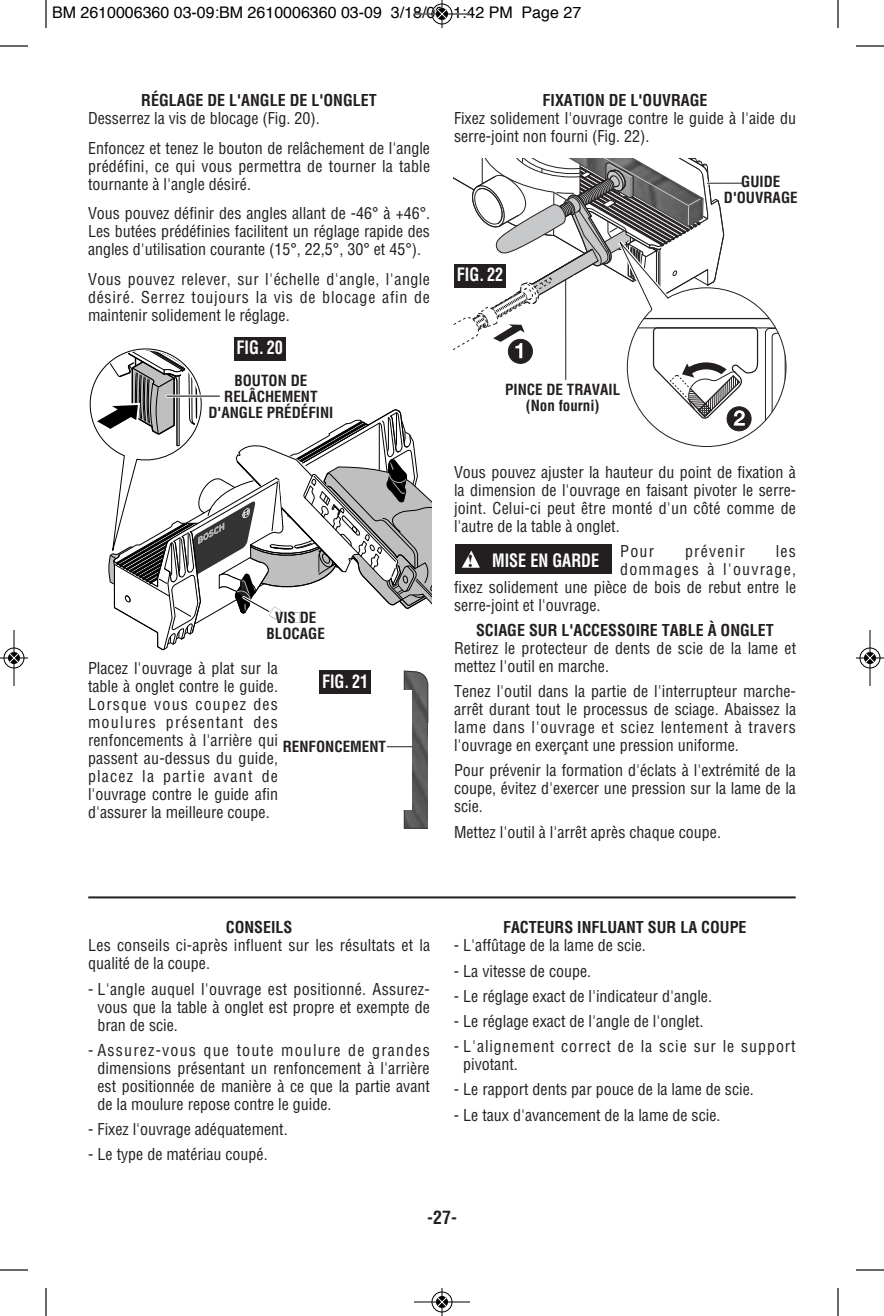
<style>
.page{position:relative;width:884px;height:1316px;background:#fff}
.page>*{position:absolute;margin:0;border:0;box-sizing:border-box;transform-origin:0 0}
.t1{font:700 condensed 18px "Helvetica";letter-spacing:-.005em;color:#fff;scale:.9 1}
.t2{font:700 condensed 18px "Helvetica";color:#231f20}
.t3{font:condensed 16px/18px "Helvetica";color:#231f20;text-align:justify}
.t4{font:700 condensed 16px "Helvetica";color:#231f20}
.t5{font:16px "Helvetica";color:#000}
.t6{font:condensed 16px/18px "Helvetica";letter-spacing:.055em;color:#231f20}
.t7{font:condensed 16px "Helvetica";letter-spacing:.075em;color:#231f20}
.t8{font:700 condensed 15px/16px "Helvetica";color:#231f20;text-align:center}
.s1{font-family:"Times";font-stretch:normal;color:#231f20}
</style>
<div class="page">
<hr style="left:88px;top:896px;width:708px;height:2px;background:#231f20">
<svg style="left:89px;top:340px;width:343px;height:311px"></svg>
<div style="left:234px;top:337px;width:51px;height:24px;background:#231f20"></div>
<div style="left:320px;top:670px;width:51px;height:24px;background:#231f20"></div>
<svg style="left:387px;top:670px;width:42px;height:159px"></svg>
<div style="left:456px;top:545px;width:156px;height:29px;background:#231f20"></div>
<svg style="left:462px;top:551px;width:18px;height:17px"></svg>
<svg style="left:453px;top:158px;width:334px;height:289px"></svg>
<div style="left:454px;top:264px;width:52px;height:24px;background:#231f20"></div>
<svg style="left:46px;top:0;width:1px;height:28px"></svg>
<svg style="left:0;top:46px;width:28px;height:1px"></svg>
<svg style="left:838px;top:0;width:1px;height:28px"></svg>
<svg style="left:856px;top:46px;width:28px;height:1px"></svg>
<svg style="left:46px;top:1288px;width:1px;height:28px"></svg>
<svg style="left:0;top:1270px;width:28px;height:1px"></svg>
<svg style="left:838px;top:1288px;width:1px;height:28px"></svg>
<svg style="left:856px;top:1270px;width:28px;height:1px"></svg>
<div style="left:431px;top:3px;width:22px;height:22px;border:1px solid #fff;border-radius:50%"></div>
<hr style="left:414px;top:14px;width:56px;height:1px;background:#000">
<div style="left:432px;top:4px;width:20px;height:20px;border:1px solid #000;border-radius:50%"></div>
<svg style="left:437px;top:0;width:10px;height:28px"></svg>
<div style="left:431px;top:1291px;width:22px;height:22px;border:1px solid #fff;border-radius:50%"></div>
<hr style="left:414px;top:1302px;width:56px;height:1px;background:#000">
<div style="left:432px;top:1292px;width:20px;height:20px;border:1px solid #000;border-radius:50%"></div>
<svg style="left:437px;top:1288px;width:10px;height:28px"></svg>
<div style="left:3px;top:647px;width:22px;height:22px;border:1px solid #fff;border-radius:50%"></div>
<hr style="left:14px;top:630px;width:1px;height:56px;background:#000">
<div style="left:4px;top:648px;width:20px;height:20px;border:1px solid #000;border-radius:50%"></div>
<svg style="left:0;top:653px;width:28px;height:10px"></svg>
<div style="left:859px;top:647px;width:22px;height:22px;border:1px solid #fff;border-radius:50%"></div>
<hr style="left:870px;top:630px;width:1px;height:56px;background:#000">
<div style="left:860px;top:648px;width:20px;height:20px;border:1px solid #000;border-radius:50%"></div>
<svg style="left:856px;top:653px;width:28px;height:10px"></svg>
<p class="t5" style="left:52px;top:6px;width:531px">BM 2610006360 03-09:BM 2610006360 03-09 3/18/09 1:42 PM Page 27</p>
<p class="t4" style="left:141px;top:91px;width:237px">RÉGLAGE DE L'ANGLE DE L'ONGLET</p>
<p class="t3" style="left:88px;top:104px;width:344px;line-height:29.6px">Desserrez la vis de blocage (Fig. 20).<br>Enfoncez et tenez le bouton de relâchement de l'angle</p>
<p class="t3" style="left:88px;top:157px;width:344px">prédéfini, ce qui vous permettra de tourner la table tournante à l'angle désiré.</p>
<p class="t3" style="left:88px;top:205px;width:344px">Vous pouvez définir des angles allant de -46° à +46°.<br>Les butées prédéfinies facilitent un réglage rapide des angles d'utilisation courante (15°, 22,5°, 30° et 45°).</p>
<p class="t3" style="left:88px;top:270px;width:344px">Vous pouvez relever, sur l'échelle d'angle, l'angle désiré. Serrez toujours la vis de blocage afin de maintenir solidement le réglage.</p>
<p class="t1" style="left:237px;top:337px;width:53px">FIG. 20</p>
<p class="t8" style="left:208px;top:373px;width:127px">BOUTON DE<br>RELÂCHEMENT<br>D'ANGLE PRÉDÉFINI</p>
<p class="t8" style="left:267px;top:610px;width:60px">VIS DE<br>BLOCAGE</p>
<p class="t3" style="left:88px;top:660px;width:192px">Placez l'ouvrage à plat sur la table à onglet contre le guide.<br>Lorsque vous coupez des moulures présentant des renfoncements à l'arrière qui passent au-dessus du guide, placez la partie avant de l'ouvrage contre le guide afin d'assurer la meilleure coupe.</p>
<p class="t1" style="left:322px;top:671px;width:53px">FIG. 21</p>
<p class="t8" style="left:283px;top:739px;width:105px">RENFONCEMENT</p>
<p class="t4" style="left:543px;top:91px;width:166px">FIXATION DE L'OUVRAGE</p>
<p class="t3" style="left:454px;top:109px;width:344px">Fixez solidement l'ouvrage contre le guide à l'aide du serre-joint non fourni (Fig. 22).</p>
<p class="t1" style="left:457px;top:265px;width:53px">FIG. 22</p>
<p class="t8" style="left:505px;top:382px;width:117px">PINCE DE TRAVAIL (Non fourni)</p>
<p class="t8" style="left:724px;top:174px;width:75px">GUIDE<br>D'OUVRAGE</p>
<p class="t3" style="left:454px;top:463px;width:344px">Vous pouvez ajuster la hauteur du point de fixation à la dimension de l'ouvrage en faisant pivoter le serre&shy;joint. Celui-ci peut être monté d'un côté comme de l'autre de la table à onglet.</p>
<p class="t3" style="left:620px;top:542px;width:35px">Pour</p>
<p class="t7" style="left:685px;top:542px;width:61px">prévenir</p>
<p class="t3" style="left:776px;top:542px;width:22px">les</p>
<p class="t7" style="left:620px;top:560px;width:177px">dommages à l'ouvrage,</p>
<p class="t3" style="left:454px;top:578px;width:344px">fixez solidement une pièce de bois de rebut entre le</p>
<p class="t3" style="left:454px;top:596px;width:148px">serre-joint et l'ouvrage.</p>
<p class="t4" style="left:476px;top:621px;width:299px">SCIAGE SUR L'ACCESSOIRE TABLE À ONGLET</p>
<p class="t3" style="left:454px;top:639px;width:344px">Retirez le protecteur de dents de scie de la lame et mettez l'outil en marche.</p>
<p class="t3" style="left:454px;top:683px;width:344px">Tenez l'outil dans la partie de l'interrupteur marche&shy;arrêt durant tout le processus de sciage. Abaissez la lame dans l'ouvrage et sciez lentement à travers l'ouvrage en exerçant une pression uniforme.</p>
<p class="t3" style="left:454px;top:762px;width:344px">Pour prévenir la formation d'éclats à l'extrémité de la coupe, évitez d'exercer une pression sur la lame de la scie.</p>
<p class="t3" style="left:454px;top:823px;width:269px">Mettez l'outil à l'arrêt après chaque coupe.</p>
<p class="t1" style="left:468px;top:550px;width:148px"><span class="s1">!</span> MISE EN GARDE</p>
<p class="t4" style="left:226px;top:919px;width:68px">CONSEILS</p>
<p class="t3" style="left:88px;top:937px;width:343px">Les conseils ci-après influent sur les résultats et la qualité de la coupe.</p>
<p class="t3" style="left:98px;top:980px;width:334px;text-indent:-9px">- L'angle auquel l'ouvrage est positionné. Assurez&shy;vous que la table à onglet est propre et exempte de bran de scie.</p>
<p class="t3" style="left:98px;top:1041px;width:334px;text-indent:-9px">- Assurez-vous que toute moulure de grandes dimensions présentant un renfoncement à l'arrière est positionnée de manière à ce que la partie avant de la moulure repose contre le guide.</p>
<p class="t3" style="left:88px;top:1121px;width:201px">- Fixez l'ouvrage adéquatement.</p>
<p class="t3" style="left:88px;top:1146px;width:181px">- Le type de matériau coupé.</p>
<p class="t4" style="left:503px;top:919px;width:245px">FACTEURS INFLUANT SUR LA COUPE</p>
<p class="t3" style="left:454px;top:937px;width:193px">- L'affûtage de la lame de scie.</p>
<p class="t3" style="left:454px;top:962px;width:139px">- La vitesse de coupe.</p>
<p class="t3" style="left:454px;top:987px;width:260px">- Le réglage exact de l'indicateur d'angle.</p>
<p class="t3" style="left:454px;top:1013px;width:251px">- Le réglage exact de l'angle de l'onglet.</p>
<p class="t6" style="left:463px;top:1038px;width:334px;text-indent:-9px">- L'alignement correct de la scie sur le support pivotant.</p>
<p class="t3" style="left:454px;top:1081px;width:301px">- Le rapport dents par pouce de la lame de scie.</p>
<p class="t3" style="left:454px;top:1106px;width:268px">- Le taux d'avancement de la lame de scie.</p>
<p class="t2" style="left:427px;top:1207px;width:31px">-27-</p>
</div>
